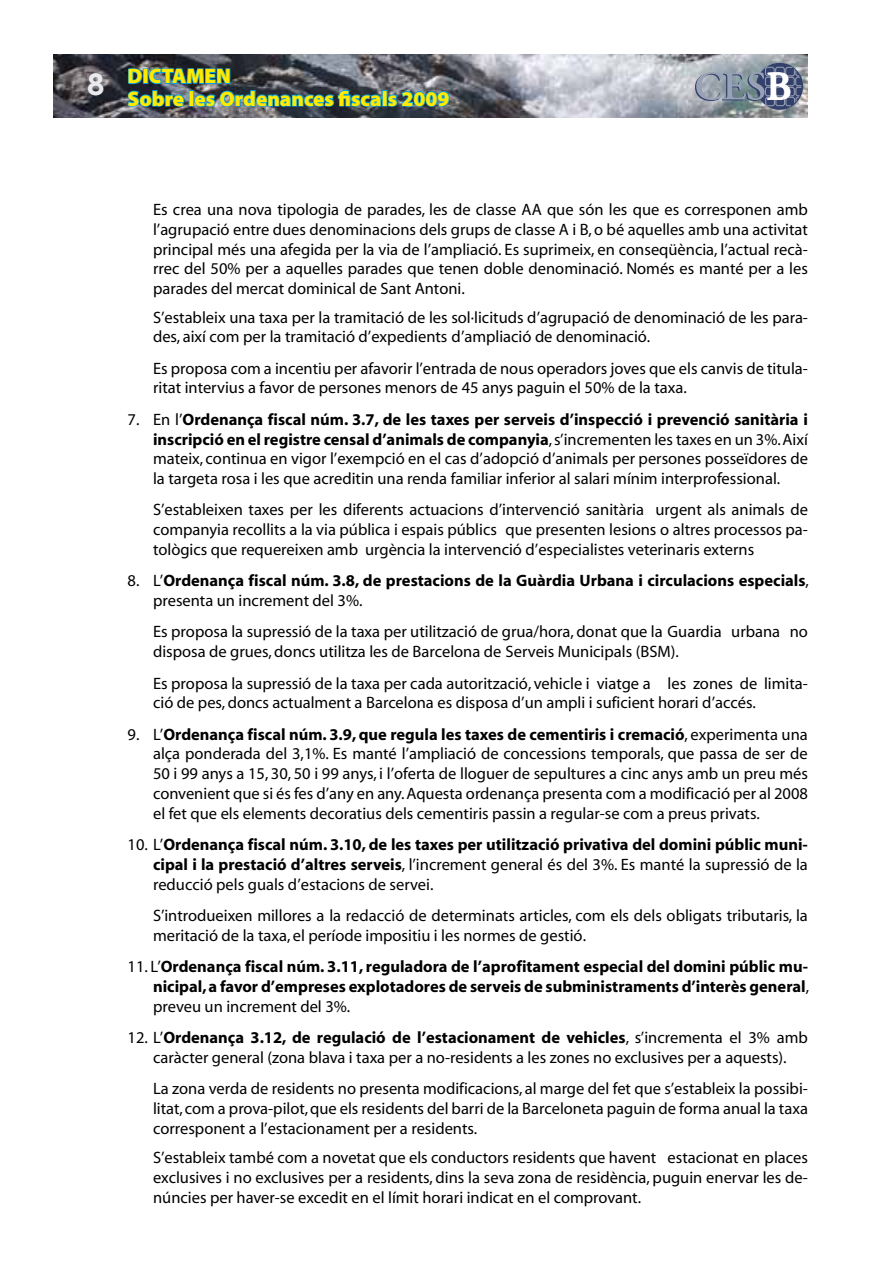
<style>
.page{position:relative;width:893px;height:1263px;background:#fff}
.page>*{position:absolute;margin:0;border:0;box-sizing:border-box;transform-origin:0 0}
.t1{font:900 21px/22.5px "Myriad Pro";color:#ffeb00}
.t2{font:16.5px/19.8px "Myriad";color:#000;text-align:justify}
.t3{font:700 16.5px/19.8px "Myriad";color:#000;text-align:justify}
.s1{font-family:"Triplex";font-weight:700;font-size:35.55px;color:#eaebef}
.s2{font-weight:700}
.s3{font-weight:400}
</style>
<div class="page">
<img style="left:53px;top:54px;width:755px;height:64px">
<div style="left:756px;top:63px;width:47px;height:47px;background:#33406b;border-radius:50%"></div>
<svg style="left:695px;top:66px;width:107px;height:41px;background:#8691a2"></svg>
<svg style="left:126px;top:54px;width:324px;height:64px;background:#435d6d"></svg>
<p class="t1" style="left:128px;top:65px;width:324px;text-indent:-41px"><span class="s1">8</span> DICTAMEN<br>Sobre les Ordenances fiscals 2009</p>
<p class="t2" style="left:153px;top:200px;width:656px">Es crea una nova tipologia de parades, les de classe AA que són les que es corresponen amb l’agrupació entre dues denominacions dels grups de classe A i B, o bé aquelles amb una activitat principal més una afegida per la via de l’ampliació. Es suprimeix, en conseqüència, l’actual recà&shy;rrec del 50% per a aquelles parades que tenen doble denominació. Només es manté per a les parades del mercat dominical de Sant Antoni.</p>
<p class="t2" style="left:153px;top:308px;width:656px">S’estableix una taxa per la tramitació de les sol·licituds d’agrupació de denominació de les para&shy;des, així com per la tramitació d’expedients d’ampliació de denominació.</p>
<p class="t2" style="left:153px;top:359px;width:656px">Es proposa com a incentiu per afavorir l’entrada de nous operadors joves que els canvis de titula&shy;ritat intervius a favor de persones menors de 45 anys paguin el 50% de la taxa.</p>
<p class="t2" style="left:153px;top:410px;width:656px;text-indent:-26px">7. En l’<span class="s2">Ordenança fiscal núm. 3.7, de les taxes per serveis d’inspecció i prevenció sanitària i inscripció en el registre censal d’animals de companyia</span>, s’incrementen les taxes en un 3%. Així mateix, continua en vigor l’exempció en el cas d’adopció d’animals per persones posseïdores de la targeta rosa i les que acreditin una renda familiar inferior al salari mínim interprofessional.</p>
<p class="t2" style="left:153px;top:501px;width:656px">S’estableixen taxes per les diferents actuacions d’intervenció sanitària urgent als animals de companyia recollits a la via pública i espais públics que presenten lesions o altres processos pa&shy;tològics que requereixen amb urgència la intervenció d’especialistes veterinaris externs</p>
<p class="t3" style="left:153px;top:571px;width:657px;text-indent:-26px"><span class="s3">8. L’</span>Ordenança fiscal núm. 3.8, de prestacions de la Guàrdia Urbana i circulacions especials<span class="s3">, presenta un increment del 3%.</span></p>
<p class="t2" style="left:153px;top:623px;width:656px">Es proposa la supressió de la taxa per utilització de grua/hora, donat que la Guardia urbana no disposa de grues, doncs utilitza les de Barcelona de Serveis Municipals (BSM).</p>
<p class="t2" style="left:153px;top:674px;width:656px">Es proposa la supressió de la taxa per cada autorització, vehicle i viatge a les zones de limita&shy;ció de pes, doncs actualment a Barcelona es disposa d’un ampli i suficient horari d’accés.</p>
<p class="t2" style="left:153px;top:725px;width:656px;text-indent:-26px">9. L’<span class="s2">Ordenança fiscal núm. 3.9, que regula les taxes de cementiris i cremació</span>, experimenta una alça ponderada del 3,1%. Es manté l’ampliació de concessions temporals, que passa de ser de 50 i 99 anys a 15, 30, 50 i 99 anys, i l’oferta de lloguer de sepultures a cinc anys amb un preu més convenient que si és fes d’any en any. Aquesta ordenança presenta com a modificació per al 2008 el fet que els elements decoratius dels cementiris passin a regular-se com a preus privats.</p>
<p class="t3" style="left:153px;top:835px;width:656px;text-indent:-26px"><span class="s3">10. L’</span>Ordenança fiscal núm. 3.10, de les taxes per utilització privativa del domini públic muni&shy;cipal i la prestació d’altres serveis<span class="s3">, l’increment general és del 3%. Es manté la supressió de la reducció pels guals d’estacions de servei.</span></p>
<p class="t2" style="left:153px;top:906px;width:656px">S’introdueixen millores a la redacció de determinats articles, com els dels obligats tributaris, la meritació de la taxa, el període impositiu i les normes de gestió.</p>
<p class="t3" style="left:153px;top:957px;width:657px;text-indent:-26px"><span class="s3">11. L’</span>Ordenança fiscal núm. 3.11, reguladora de l’aprofitament especial del domini públic mu&shy;nicipal, a favor d’empreses explotadores de serveis de subministraments d’interès general<span class="s3">, preveu un increment del 3%.</span></p>
<p class="t2" style="left:128px;top:1028px;width:682px;text-align:center">12. L’<span class="s2">Ordenança 3.12, de regulació de l’estacionament de vehicles</span>, s’incrementa el 3% amb caràcter general (zona blava i taxa per a no-residents a les zones no exclusives per a aquests).</p>
<p class="t2" style="left:153px;top:1079px;width:656px">La zona verda de residents no presenta modificacions, al marge del fet que s’estableix la possibi&shy;litat, com a prova-pilot, que els residents del barri de la Barceloneta paguin de forma anual la taxa corresponent a l’estacionament per a residents.</p>
<p class="t2" style="left:153px;top:1148px;width:656px">S’estableix també com a novetat que els conductors residents que havent estacionat en places exclusives i no exclusives per a residents, dins la seva zona de residència, puguin enervar les de&shy;núncies per haver-se excedit en el límit horari indicat en el comprovant.</p>
</div>
